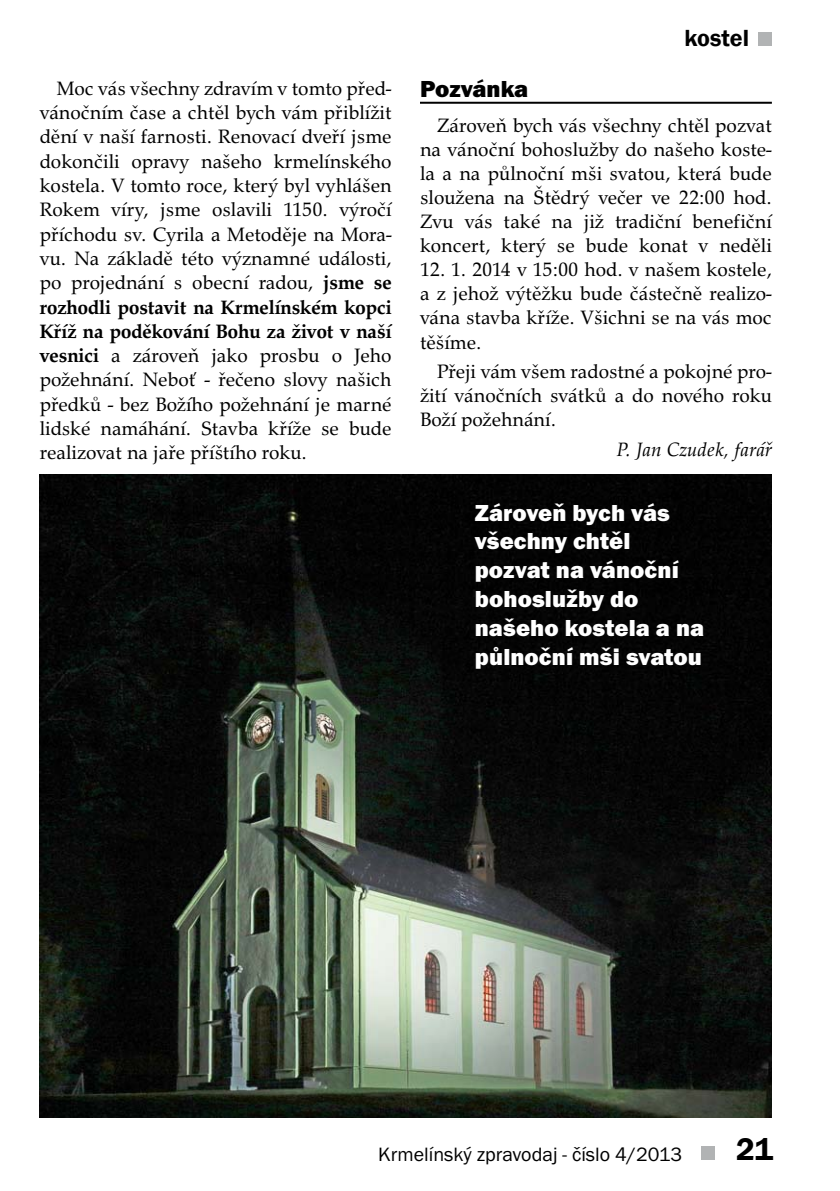
<style>
.page{position:relative;width:840px;height:1191px;background:#fff}
.page>*{position:absolute;margin:0;border:0;box-sizing:border-box;transform-origin:0 0}
.t1{font:600 32px "Franklin Gothic";color:#000}
.t2{font:24px/28.8px "Franklin Got Itc TEE Heav";color:#fff}
.t3{font:24px "Franklin Got Itc TEE Heav";color:#000}
.t4{font:600 24px "Franklin Gothic";color:#000}
.t5{font:20px/24.2px "URW Palladio TEE";color:#000;text-align:justify}
.t6{font:20px "Franklin Got Itc TEE";color:#000}
.t7{font:italic 20px "URW Palladio TEE";color:#000}
.s1{font-weight:700}
</style>
<div class="page">
<div style="left:757px;top:33px;width:14px;height:13px;background:#b1b3b4"></div>
<div style="left:701px;top:1146px;width:13px;height:14px;background:#b1b3b4"></div>
<hr style="left:420px;top:102px;width:351px;height:2px;background:#000">
<img style="left:40px;top:474px;width:731px;height:643px">
<p class="t4" style="left:684px;top:24px;width:66px">kostel</p>
<p class="t5" style="left:40px;top:79px;width:353px;text-indent:17px">Moc vás všechny zdravím v tomto před&shy;vánočním čase a chtěl bych vám přiblížit dění v naší farnosti. Renovací dveří jsme dokončili opravy našeho krmelínského kostela. V tomto roce, který byl vyhlášen Rokem víry, jsme oslavili 1150. výročí příchodu sv. Cyrila a Metoděje na Mora&shy;vu. Na základě této významné události, po projednání s obecní radou, <span class="s1">jsme se rozhodli postavit na Krmelínském kopci Kříž na poděkování Bohu za život v naší vesnici</span> a zároveň jako prosbu o Jeho požehnání. Neboť - řečeno slovy našich předků - bez Božího požehnání je marné lidské namáhání. Stavba kříže se bude realizovat na jaře příštího roku.</p>
<p class="t3" style="left:420px;top:80px;width:110px">Pozvánka</p>
<p class="t5" style="left:420px;top:117px;width:353px;text-indent:17px">Zároveň bych vás všechny chtěl pozvat na vánoční bohoslužby do našeho koste&shy;la a na půlnoční mši svatou, která bude sloužena na Štědrý večer ve 22:00 hod.<br>Zvu vás také na již tradiční benefiční koncert, který se bude konat v neděli</p>
<p class="t5" style="left:420px;top:261px;width:353px">12. 1. 2014 v 15:00 hod. v našem kostele, a z jehož výtěžku bude částečně realizo&shy;vána stavba kříže. Všichni se na vás moc těšíme.</p>
<p class="t5" style="left:420px;top:362px;width:353px;text-indent:17px">Přeji vám všem radostné a pokojné pro&shy;žití vánočních svátků a do nového roku Boží požehnání.</p>
<p class="t7" style="left:616px;top:441px;width:156px">P. Jan Czudek, farář</p>
<p class="t2" style="left:474px;top:500px;width:231px">Zároveň bych vás všechny chtěl pozvat na vánoční bohoslužby do našeho kostela a na půlnoční mši svatou</p>
<p class="t6" style="left:378px;top:1146px;width:305px">Krmelínský zpravodaj - číslo 4/2013</p>
<h1 class="t1" style="left:735px;top:1130px;width:39px">21</h1>
</div>
